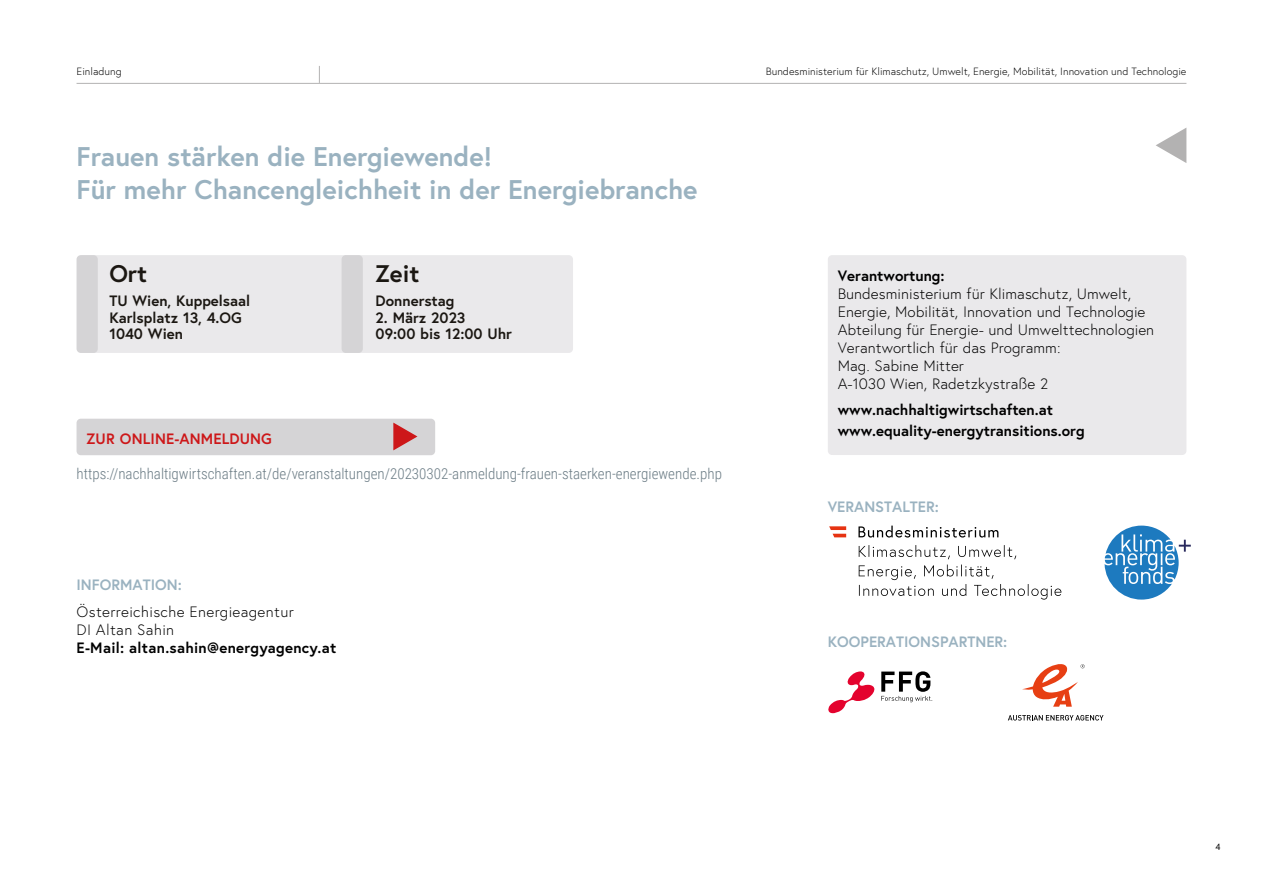
<style>
.page{position:relative;width:1263px;height:893px;background:#fff}
.page>*{position:absolute;margin:0;border:0;box-sizing:border-box;transform-origin:0 0}
.Head_2{font:700 27px "Europa Austria";color:#9ab2c0}
.t1{font:700 24px "Europa Austria";color:#1b1712}
.Fliess{font:300 15px/18px "Europa Austria";color:#000}
.Fliess-2{font:300 15px "Roboto Condensed";color:#6b7c85}
.Programm_Text_light{font:700 15px "Europa Austria";color:#1b1712}
.Fliess-3{font:700 15px "Europa Austria";color:#000}
.Programm_Text_bold{font:700 15px "Europa Austria";color:#9ab2c0}
.Fliess-4{font:300 15px "Europa Austria";letter-spacing:.02em;color:#000}
.Fliess-5{font:700 15px "Europa Austria";letter-spacing:.02em;color:#000}
.Programm_Text_bold-2{font:700 15px "Europa Austria";letter-spacing:.01em;color:#cd1719}
.BU_und_Kopf{font:300 10.5px "Europa Austria";color:#000}
.Fuss{font:9px "Europa Austria";color:#000}
</style>
<div class="page">
<hr style="left:77px;top:83px;width:1109px;height:1px;background:#b3b2b2">
<svg style="left:319px;top:66px;width:1px;height:17px"></svg>
<svg style="left:1156px;top:128px;width:30px;height:35px"></svg>
<div style="left:828px;top:255px;width:358px;height:200px;background:#eae9eb;border-radius:4px"></div>
<div style="left:79px;top:255px;width:494px;height:98px;background:#eae9eb;border-radius:4px"></div>
<div style="left:77px;top:255px;width:21px;height:98px;background:#d5d4d6;border-radius:4px"></div>
<div style="left:342px;top:255px;width:21px;height:98px;background:#d5d4d6;border-radius:4px"></div>
<svg style="left:1022px;top:664px;width:63px;height:43px"></svg>
<svg style="left:1008px;top:715px;width:95px;height:5px"></svg>
<div style="left:77px;top:419px;width:358px;height:36px;background:#d5d4d6;border-radius:4px"></div>
<svg style="left:393px;top:422px;width:25px;height:29px"></svg>
<svg style="left:859px;top:565px;width:202px;height:35px"></svg>
<svg style="left:859px;top:545px;width:157px;height:14px"></svg>
<svg style="left:858px;top:526px;width:140px;height:12px"></svg>
<svg style="left:829px;top:526px;width:17px;height:11px"></svg>
<svg style="left:1104px;top:526px;width:87px;height:74px"></svg>
<svg style="left:828px;top:671px;width:46px;height:42px"></svg>
<svg style="left:881px;top:671px;width:51px;height:31px"></svg>
<p class="BU_und_Kopf" style="left:77px;top:65px;width:47px">Einladung</p>
<p class="BU_und_Kopf" style="left:766px;top:65px;width:422px">Bundesministerium für Klimaschutz, Umwelt, Energie, Mobilität, Innovation und Technologie</p>
<p class="Head_2" style="left:77px;top:138px;width:417px">Frauen stärken die Energiewende!</p>
<p class="Head_2" style="left:77px;top:171px;width:623px">Für mehr Chancengleichheit in der Energiebranche</p>
<p class="t1" style="left:109px;top:257px;width:39px">Ort</p>
<p class="Programm_Text_light" style="left:109px;top:291px;width:142px">TU Wien, Kuppelsaal</p>
<p class="Programm_Text_light" style="left:109px;top:307px;width:134px">Karlsplatz 13, 4.OG</p>
<p class="Programm_Text_light" style="left:109px;top:324px;width:75px">1040 Wien</p>
<p class="Programm_Text_bold-2" style="left:86px;top:428px;width:187px">ZUR ONLINE-ANMELDUNG</p>
<p class="t1" style="left:376px;top:257px;width:45px">Zeit</p>
<p class="Programm_Text_light" style="left:376px;top:291px;width:80px">Donnerstag</p>
<p class="Programm_Text_light" style="left:376px;top:307px;width:91px">2. März 2023</p>
<p class="Programm_Text_light" style="left:376px;top:324px;width:138px">09:00 bis 12:00 Uhr</p>
<p class="Fliess-2" style="left:76px;top:463px;width:647px">https://nachhaltigwirtschaften.at/de/veranstaltungen/20230302-anmeldung-frauen-staerken-energiewende.php</p>
<p class="Programm_Text_bold" style="left:77px;top:575px;width:107px">INFORMATION:</p>
<p class="Fliess-4" style="left:77px;top:602px;width:219px">Österreichische Energieagentur</p>
<p class="Fliess-4" style="left:77px;top:620px;width:99px">DI Altan Sahin</p>
<p class="Fliess-5" style="left:77px;top:637px;width:261px">E-Mail: altan.sahin@energyagency.at</p>
<p class="Fliess-3" style="left:838px;top:265px;width:108px">Verantwortung:</p>
<p class="Fliess" style="left:838px;top:284px;width:309px">Bundesministerium für Klimaschutz, Umwelt,<br>Energie, Mobilität, Innovation und Technologie</p>
<p class="Fliess" style="left:838px;top:320px;width:318px">Abteilung für Energie- und Umwelttechnologien</p>
<p class="Fliess" style="left:838px;top:338px;width:224px">Verantwortlich für das Programm:</p>
<p class="Fliess" style="left:838px;top:356px;width:128px">Mag. Sabine Mitter</p>
<p class="Fliess" style="left:838px;top:374px;width:212px">A-1030 Wien, Radetzkystraße 2</p>
<p class="Fliess-3" style="left:838px;top:400px;width:217px">www.nachhaltigwirtschaften.at</p>
<p class="Fliess-3" style="left:838px;top:420px;width:248px">www.equality-energytransitions.org</p>
<p class="Programm_Text_bold" style="left:828px;top:496px;width:113px">VERANSTALTER:</p>
<p class="Programm_Text_bold" style="left:828px;top:631px;width:181px">KOOPERATIONSPARTNER:</p>
<p class="Fuss" style="left:1215px;top:841px;width:7px">4</p>
</div>
